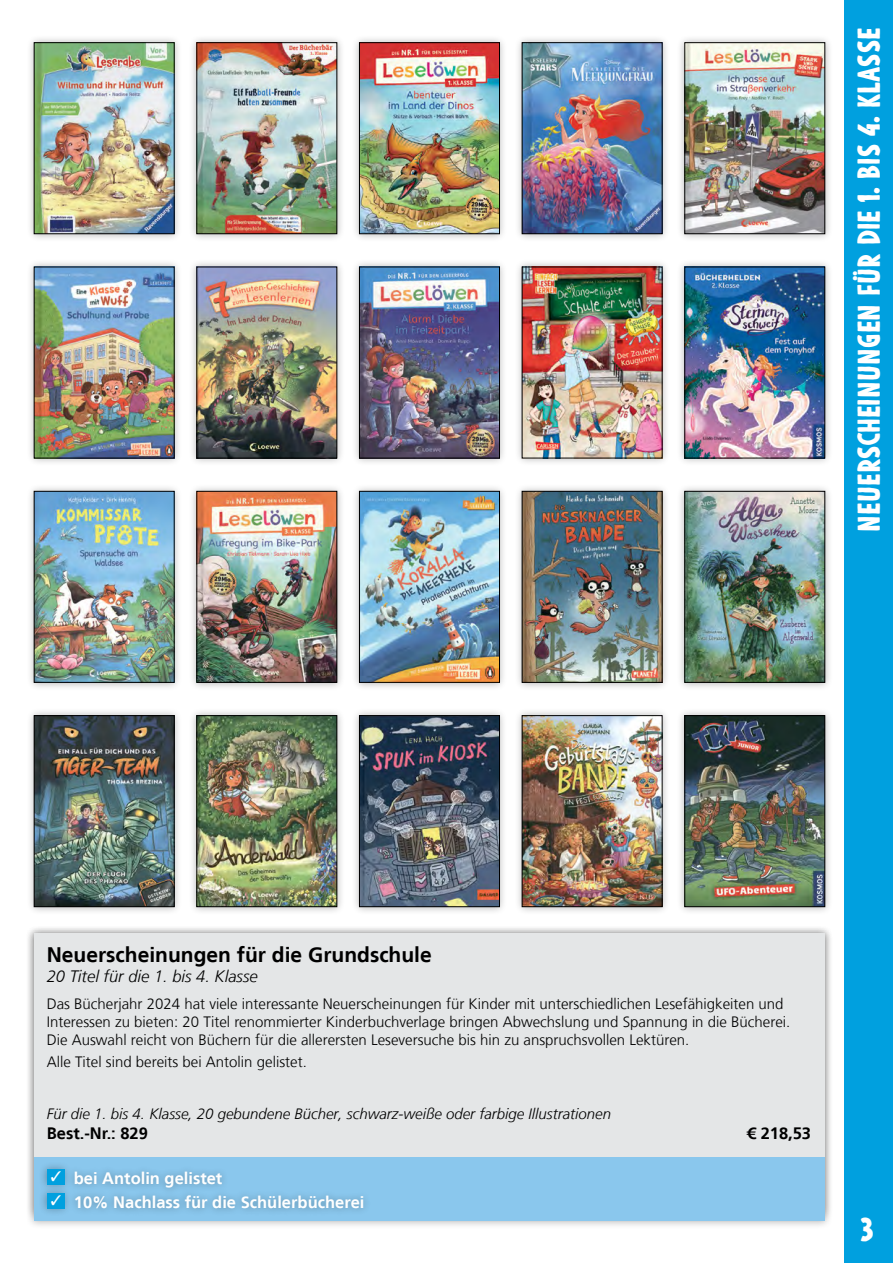
<style>
.page{position:relative;width:893px;height:1263px;background:#fff}
.page>*{position:absolute;margin:0;border:0;box-sizing:border-box;transform-origin:0 0}
.t1{font:900 31.5px "Argone";color:#fff}
.t2{font:900 30px "Argone";color:#fff}
.KS_Titel{font:700 21px "Frutiger LT";color:#000}
.KS_Zusätze{font:700 16.5px "Frutiger LT";color:#fff}
.KS_Titelzusatz{font:italic 300 16.5px "Frutiger LT";color:#000}
.KS_Best-Nr{font:700 16.5px "Frutiger LT";color:#000}
.KS_Fließtext{font:300 15px/18px "Frutiger LT";color:#000}
.KS_Bibliografie{font:italic 300 15px "Frutiger LT";color:#000}
</style>
<div class="page">
<div style="left:844px;top:0;width:49px;height:1263px;background:#00a0df"></div>
<div style="left:26px;top:925px;width:807px;height:304px;background:#000;opacity:.3"></div>
<div style="left:34px;top:933px;width:791px;height:287px;background:#e4e6e7"></div>
<div style="left:34px;top:1157px;width:791px;height:63px;background:#8ac7ed"></div>
<div style="left:39px;top:1160px;width:333px;height:56px;background:#000;opacity:.3"></div>
<div style="left:47px;top:1169px;width:18px;height:15px;background:#00a0df"></div>
<div style="left:47px;top:1193px;width:18px;height:15px;background:#00a0df"></div>
<div style="left:26px;top:34px;width:156px;height:208px;background:#000;opacity:.3"></div>
<img style="left:36px;top:45px;width:136px;height:187px">
<div style="left:188px;top:34px;width:157px;height:208px;background:#000;opacity:.3"></div>
<img style="left:199px;top:45px;width:136px;height:187px">
<div style="left:197px;top:43px;width:140px;height:191px;border:1px solid #000"></div>
<div style="left:514px;top:34px;width:156px;height:208px;background:#000;opacity:.3"></div>
<img style="left:524px;top:45px;width:136px;height:187px">
<div style="left:522px;top:43px;width:140px;height:191px;border:1px solid #000"></div>
<div style="left:676px;top:34px;width:157px;height:208px;background:#000;opacity:.3"></div>
<img style="left:687px;top:45px;width:136px;height:187px">
<div style="left:685px;top:43px;width:140px;height:191px;border:1px solid #000"></div>
<div style="left:188px;top:259px;width:157px;height:207px;background:#000;opacity:.3"></div>
<img style="left:199px;top:269px;width:136px;height:187px">
<div style="left:197px;top:267px;width:140px;height:191px;border:1px solid #000"></div>
<div style="left:26px;top:259px;width:156px;height:207px;background:#000;opacity:.3"></div>
<img style="left:36px;top:269px;width:136px;height:187px">
<div style="left:351px;top:259px;width:157px;height:207px;background:#000;opacity:.3"></div>
<img style="left:361px;top:269px;width:137px;height:187px">
<div style="left:359px;top:267px;width:141px;height:191px;border:1px solid #000"></div>
<div style="left:676px;top:259px;width:157px;height:207px;background:#000;opacity:.3"></div>
<img style="left:687px;top:269px;width:136px;height:187px">
<div style="left:685px;top:267px;width:140px;height:191px;border:1px solid #000"></div>
<div style="left:514px;top:259px;width:156px;height:207px;background:#000;opacity:.3"></div>
<img style="left:524px;top:269px;width:136px;height:187px">
<div style="left:514px;top:483px;width:156px;height:208px;background:#000;opacity:.3"></div>
<img style="left:524px;top:493px;width:136px;height:187px">
<div style="left:522px;top:491px;width:140px;height:191px;border:1px solid #000"></div>
<div style="left:676px;top:483px;width:157px;height:208px;background:#000;opacity:.3"></div>
<img style="left:687px;top:493px;width:136px;height:187px">
<div style="left:685px;top:491px;width:140px;height:191px;border:1px solid #000"></div>
<div style="left:26px;top:483px;width:156px;height:208px;background:#000;opacity:.3"></div>
<img style="left:36px;top:493px;width:136px;height:187px">
<div style="left:34px;top:491px;width:140px;height:191px;border:1px solid #000"></div>
<div style="left:514px;top:707px;width:156px;height:208px;background:#000;opacity:.3"></div>
<img style="left:524px;top:717px;width:136px;height:188px">
<div style="left:522px;top:715px;width:140px;height:192px;border:1px solid #000"></div>
<div style="left:188px;top:483px;width:157px;height:208px;background:#000;opacity:.3"></div>
<img style="left:199px;top:493px;width:136px;height:187px">
<div style="left:197px;top:491px;width:140px;height:191px;border:1px solid #000"></div>
<div style="left:351px;top:483px;width:157px;height:208px;background:#000;opacity:.3"></div>
<img style="left:361px;top:493px;width:137px;height:187px">
<div style="left:359px;top:491px;width:141px;height:191px;border:1px solid #000"></div>
<div style="left:26px;top:707px;width:156px;height:208px;background:#000;opacity:.3"></div>
<img style="left:36px;top:717px;width:136px;height:188px">
<div style="left:34px;top:715px;width:140px;height:192px;border:1px solid #000"></div>
<div style="left:188px;top:707px;width:157px;height:208px;background:#000;opacity:.3"></div>
<img style="left:199px;top:717px;width:136px;height:188px">
<div style="left:197px;top:715px;width:140px;height:192px;border:1px solid #000"></div>
<div style="left:351px;top:707px;width:157px;height:208px;background:#000;opacity:.3"></div>
<img style="left:361px;top:717px;width:137px;height:188px">
<div style="left:359px;top:715px;width:141px;height:192px;border:1px solid #000"></div>
<div style="left:676px;top:707px;width:157px;height:208px;background:#000;opacity:.3"></div>
<img style="left:687px;top:717px;width:136px;height:188px">
<div style="left:685px;top:715px;width:140px;height:192px;border:1px solid #000"></div>
<div style="left:351px;top:34px;width:157px;height:208px;background:#000;opacity:.3"></div>
<img style="left:361px;top:45px;width:137px;height:187px">
<div style="left:359px;top:43px;width:141px;height:191px;border:1px solid #000"></div>
<p class="t2" style="left:851px;top:532px;width:505px;rotate:-90deg">Neuerscheinungen Für die 1. bis 4. Klasse</p>
<p class="KS_Titel" style="left:47px;top:943px;width:387px">Neuerscheinungen für die Grundschule</p>
<p class="KS_Titelzusatz" style="left:47px;top:967px;width:212px">20 Titel für die 1. bis 4. Klasse</p>
<p class="KS_Fließtext" style="left:47px;top:995px;width:745px">Das Bücherjahr 2024 hat viele interessante Neuerscheinungen für Kinder mit unterschiedlichen Lesefähigkeiten und<br>Interessen zu bieten: 20 Titel renommierter Kinderbuchverlage bringen Abwechslung und Spannung in die Bücherei.<br>Die Auswahl reicht von Büchern für die allerersten Leseversuche bis hin zu anspruchsvollen Lektüren.</p>
<p class="KS_Fließtext" style="left:47px;top:1053px;width:262px">Alle Titel sind bereits bei Antolin gelistet.</p>
<p class="KS_Bibliografie" style="left:47px;top:1105px;width:566px">Für die 1. bis 4. Klasse, 20 gebundene Bücher, schwarz-weiße oder farbige Illustrationen</p>
<p class="KS_Best-Nr" style="left:47px;top:1123px;width:103px">Best.-Nr.: 829</p>
<p class="KS_Best-Nr" style="left:747px;top:1123px;width:66px">€ 218,53</p>
<p class="KS_Zusätze" style="left:74px;top:1169px;width:150px">bei Antolin gelistet</p>
<p class="KS_Zusätze" style="left:74px;top:1193px;width:292px">10% Nachlass für die Schülerbücherei</p>
<p class="t1" style="left:861px;top:1211px;width:15px">3</p>
</div>
